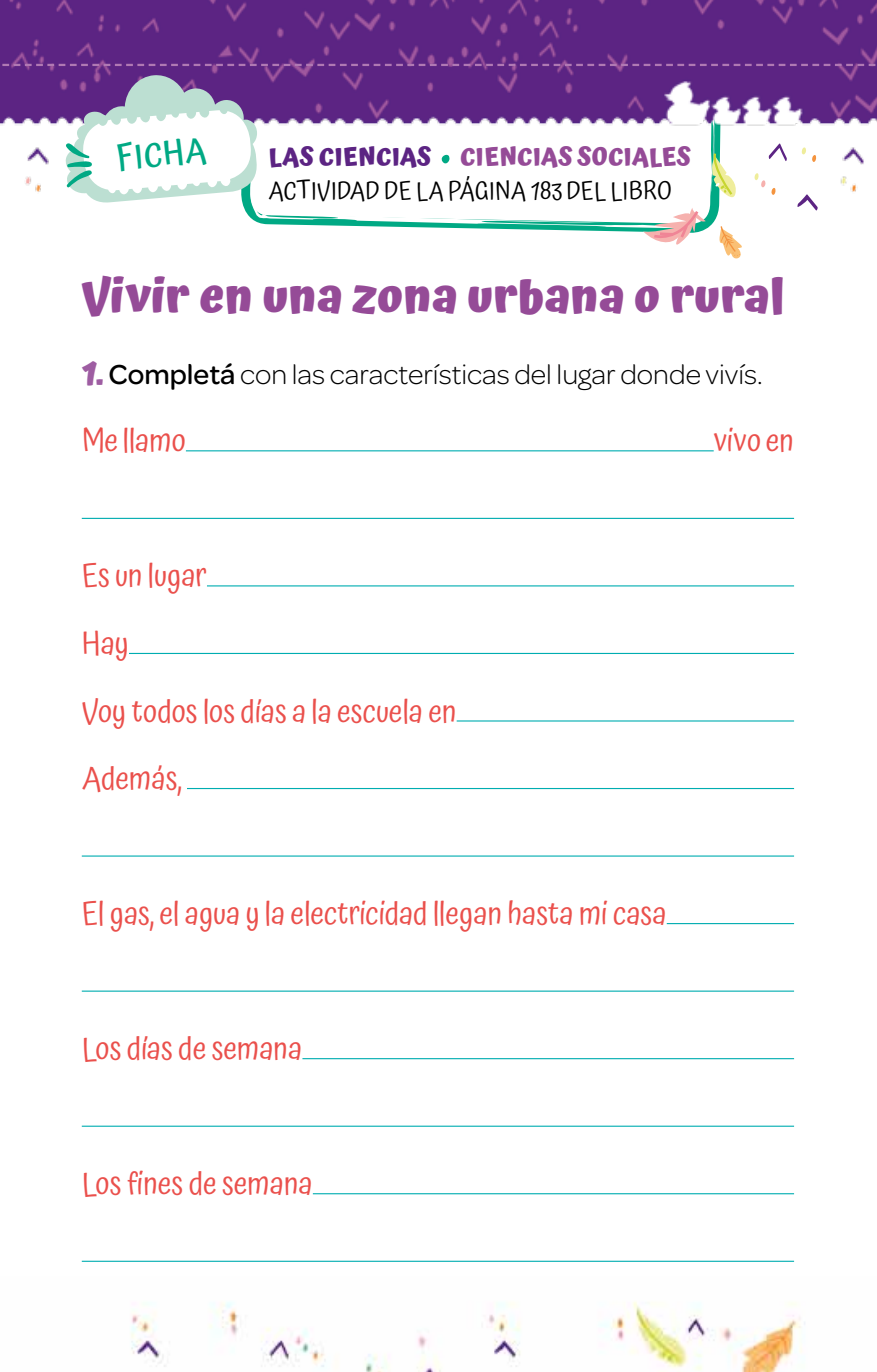
<style>
.page{position:relative;width:877px;height:1372px;background:#fff}
.page>*{position:absolute;margin:0;border:0;box-sizing:border-box;transform-origin:0 0}
.t1{font:700 47.25px "Atma";color:#954b97}
.t2{font:500 33.75px "Atma";color:#00a984}
.t3{font:31.5px/67.5px "Atma";color:#ea504c}
.t4{font:300 29.25px "Omnes";color:#000}
.t5{font:24.75px/33.8px "Atma";letter-spacing:.01em;color:#000}
.s1{font-weight:700;color:#5c2483}
.s2{font-weight:700;color:#954b97}
.s3{font-family:"Atma";font-weight:700;font-size:32.85px;color:#9e5da2}
.s4{font-weight:500}
</style>
<div class="page">
<svg style="left:237px;top:451px;width:489px;height:811px"></svg>
<img style="left:0;top:0;width:877px;height:211px">
<img style="left:131px;top:1301px;width:674px;height:70px">
<svg style="left:65px;top:74px;width:679px;height:185px"></svg>
<hr style="left:186px;top:450px;width:528px;height:1px;background:#00adb1">
<hr style="left:82px;top:518px;width:712px;height:1px;background:#00adb1">
<hr style="left:207px;top:585px;width:587px;height:1px;background:#00adb1">
<hr style="left:129px;top:653px;width:665px;height:1px;background:#00adb1">
<hr style="left:457px;top:720px;width:337px;height:1px;background:#00adb1">
<hr style="left:187px;top:788px;width:607px;height:1px;background:#00adb1">
<hr style="left:82px;top:855px;width:712px;height:1px;background:#00adb1">
<hr style="left:667px;top:923px;width:127px;height:1px;background:#00adb1">
<hr style="left:82px;top:990px;width:712px;height:1px;background:#00adb1">
<hr style="left:302px;top:1058px;width:492px;height:1px;background:#00adb1">
<hr style="left:82px;top:1125px;width:712px;height:1px;background:#00adb1">
<hr style="left:313px;top:1193px;width:481px;height:1px;background:#00adb1">
<hr style="left:82px;top:1260px;width:712px;height:1px;background:#00adb1">
<svg style="left:0;top:64px;width:877px;height:2px"></svg>
<p class="t2" style="left:115px;top:135px;width:91px;rotate:-5deg">FICHA</p>
<p class="t5" style="left:268px;top:141px;width:424px"><span class="s1">LAS CIENCIAS</span> <span class="s2">CIENCIAS SOCIALES<br></span>ACTIVIDAD DE LA PÁGINA 183 DEL LIBRO</p>
<h1 class="t1" style="left:82px;top:268px;width:704px">Vivir en una zona urbana o rural</h1>
<p class="t4" style="left:82px;top:355px;width:682px"><span class="s3">1.</span> <span class="s4">Completá</span> con las características del lugar donde vivís.</p>
<p class="t3" style="left:82px;top:409px;width:106px">Me llamo</p>
<p class="t3" style="left:714px;top:409px;width:82px">vivo en</p>
<p class="t3" style="left:82px;top:544px;width:376px">Es un lugar<br>Hay<br>Voy todos los días a la escuela en<br>Además,</p>
<p class="t3" style="left:82px;top:881px;width:586px">El gas, el agua y la electricidad llegan hasta mi casa</p>
<p class="t3" style="left:82px;top:1016px;width:222px">Los días de semana</p>
<p class="t3" style="left:82px;top:1151px;width:233px">Los fines de semana</p>
</div>
